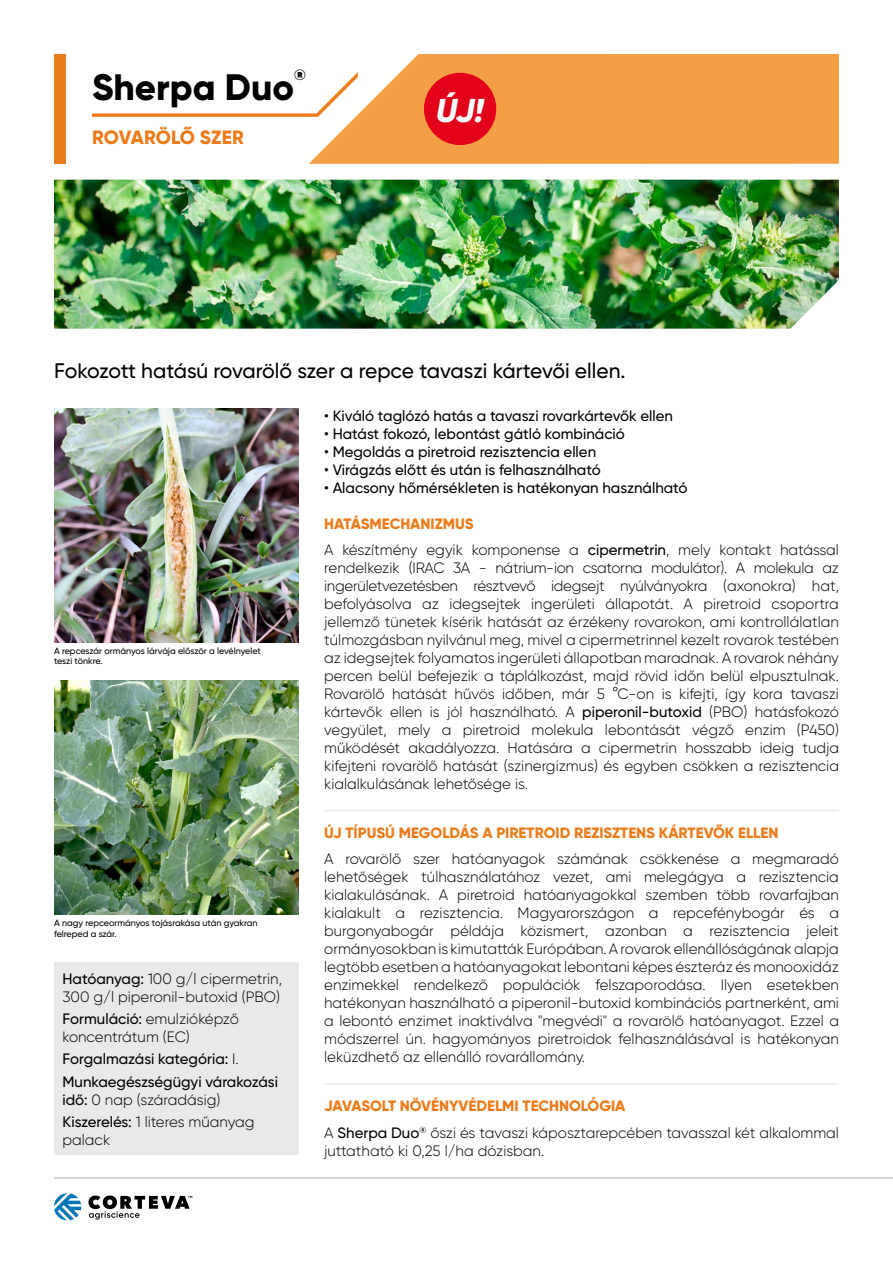
<style>
.page{position:relative;width:893px;height:1263px;background:#fff}
.page>*{position:absolute;margin:0;border:0;box-sizing:border-box;transform-origin:0 0}
.t1{font:800 36.75px "Gilroy";color:#000}
.t2{font:italic 800 33px "Gilroy";color:#fff}
.t3{font:500 21px "Gilroy";letter-spacing:-.005em;color:#000}
.t4{font:800 19.2px "Gilroy";color:#ee7b19}
.t5{font:300 15px/18px "Gilroy";color:#000}
.t6{font:500 15px/22.2px "Gilroy";color:#000}
.t7{font:800 15px "Gilroy";color:#ee7b19}
.t8{font:800 14.85px "Gilroy";color:#000}
.t9{font:500 9px/10.8px "Gilroy";color:#000}
.s1{font-weight:500}
.s2{font-weight:300}
.s3{font-weight:800;color:#ee7b19}
</style>
<div class="page">
<img style="left:54px;top:180px;width:785px;height:149px">
<div style="left:54px;top:54px;width:11px;height:110px;background:#ee7b19"></div>
<svg style="left:92px;top:113px;width:217px;height:4px"></svg>
<svg style="left:309px;top:54px;width:530px;height:110px;background:#f5a959"></svg>
<div style="left:424px;top:73px;width:72px;height:72px;background:#e2001a;border-radius:50%"></div>
<div style="left:54px;top:962px;width:245px;height:192px;background:#e9eae8"></div>
<hr style="left:324px;top:810px;width:515px;height:1px;background:#e9eae8">
<hr style="left:324px;top:1083px;width:515px;height:2px;background:#e9eae8">
<img style="left:54px;top:409px;width:245px;height:234px">
<img style="left:54px;top:681px;width:245px;height:234px">
<hr style="left:54px;top:1177px;width:839px;height:2px;background:#c6c7c8">
<svg style="left:54px;top:1193px;width:27px;height:27px"></svg>
<svg style="left:88px;top:1195px;width:104px;height:24px"></svg>
<h1 class="t1" style="left:92px;top:64px;width:204px">Sherpa Duo</h1>
<p class="t8" style="left:294px;top:65px;width:13px">®</p>
<p class="t4" style="left:92px;top:125px;width:153px">ROVARÖLŐ SZER</p>
<h2 class="t2" style="left:436px;top:91px;width:49px">ÚJ!</h2>
<h3 class="t3" style="left:54px;top:358px;width:573px">Fokozott hatású rovarölő szer a repce tavaszi kártevői ellen.</h3>
<p class="t9" style="left:54px;top:645px;width:209px">A repceszár ormányos lárvája először a levélnyelet teszi tönkre.</p>
<p class="t9" style="left:54px;top:917px;width:205px">A nagy repceormányos tojásrakása után gyakran felreped a szár.</p>
<p class="t5" style="left:63px;top:969px;width:221px"><span class="s1">Hatóanyag:</span> 100 g/l cipermetrin,<br>300 g/l piperonil-butoxid (PBO)</p>
<p class="t5" style="left:63px;top:1010px;width:178px"><span class="s1">Formuláció:</span> emulzióképző koncentrátum (EC)</p>
<p class="t6" style="left:63px;top:1048px;width:217px">Forgalmazási kategória: <span class="s2">I.<br></span>Munkaegészségügyi várakozási</p>
<p class="t5" style="left:63px;top:1088px;width:194px;line-height:22.2px"><span class="s1">idő:</span> 0 nap (száradásig)<br><span class="s1">Kiszerelés:</span> 1 literes műanyag</p>
<p class="t5" style="left:63px;top:1130px;width:49px">palack</p>
<p class="t6" style="left:324px;top:404px;width:350px">• Kiváló taglózó hatás a tavaszi rovarkártevők ellen</p>
<p class="t6" style="left:324px;top:422px;width:302px">• Hatást fokozó, lebontást gátló kombináció</p>
<p class="t6" style="left:324px;top:440px;width:273px">• Megoldás a piretroid rezisztencia ellen</p>
<p class="t6" style="left:324px;top:458px;width:278px">• Virágzás előtt és után is felhasználható</p>
<p class="t6" style="left:324px;top:476px;width:365px">• Alacsony hőmérsékleten is hatékonyan használható</p>
<p class="t5" style="left:324px;top:510px;width:516px;line-height:26.5px"><span class="s3">HATÁSMECHANIZMUS<br></span>A készítmény egyik komponense a <span class="s1">cipermetrin</span>, mely kontakt hatással</p>
<p class="t5" style="left:324px;top:559px;width:516px;text-align:justify">rendelkezik (IRAC 3A - nátrium-ion csatorna modulátor). A molekula az ingerületvezetésben résztvevő idegsejt nyúlványokra (axonokra) hat, befolyásolva az idegsejtek ingerületi állapotát. A piretroid csoportra jellemző tünetek kísérik hatását az érzékeny rovarokon, ami kontrollálatlan túlmozgásban nyilvánul meg, mivel a cipermetrinnel kezelt rovarok testében az idegsejtek folyamatos ingerületi állapotban maradnak. A rovarok néhány percen belül befejezik a táplálkozást, majd rövid időn belül elpusztulnak.<br>Rovarölő hatását hűvös időben, már 5 °C-on is kifejti, így kora tavaszi kártevők ellen is jól használható. A <span class="s1">piperonil-butoxid</span> (PBO) hatásfokozó vegyület, mely a piretroid molekula lebontását végző enzim (P450) működését akadályozza. Hatására a cipermetrin hosszabb ideig tudja kifejteni rovarölő hatását (szinergizmus) és egyben csökken a rezisztencia kialalkulásának lehetősége is.</p>
<p class="t7" style="left:324px;top:823px;width:456px">ÚJ TÍPUSÚ MEGOLDÁS A PIRETROID REZISZTENS KÁRTEVŐK ELLEN</p>
<p class="t5" style="left:324px;top:850px;width:516px;text-align:justify">A rovarölő szer hatóanyagok számának csökkenése a megmaradó lehetőségek túlhasználatához vezet, ami melegágya a rezisztencia kialakulásának. A piretroid hatóanyagokkal szemben több rovarfajban kialakult a rezisztencia. Magyarországon a repcefénybogár és a burgonyabogár példája közismert, azonban a rezisztencia jeleit ormányosokban is kimutatták Európában. A rovarok ellenállóságának alapja legtöbb esetben a hatóanyagokat lebontani képes észteráz és monooxidáz enzimekkel rendelkező populációk felszaporodása. Ilyen esetekben hatékonyan használható a piperonil-butoxid kombinációs partnerként, ami a lebontó enzimet inaktiválva "megvédi" a rovarölő hatóanyagot. Ezzel a módszerrel ún. hagyományos piretroidok felhasználásával is hatékonyan leküzdhető az ellenálló rovarállomány.</p>
<p class="t5" style="left:324px;top:1092px;width:516px;line-height:26.5px"><span class="s3">JAVASOLT NÖVÉNYVÉDELMI TECHNOLÓGIA<br></span>A <span class="s1">Sherpa Duo</span><sup>®</sup> őszi és tavaszi káposztarepcében tavasszal két alkalommal</p>
<p class="t5" style="left:324px;top:1141px;width:222px">juttatható ki 0,25 l/ha dózisban.</p>
</div>
